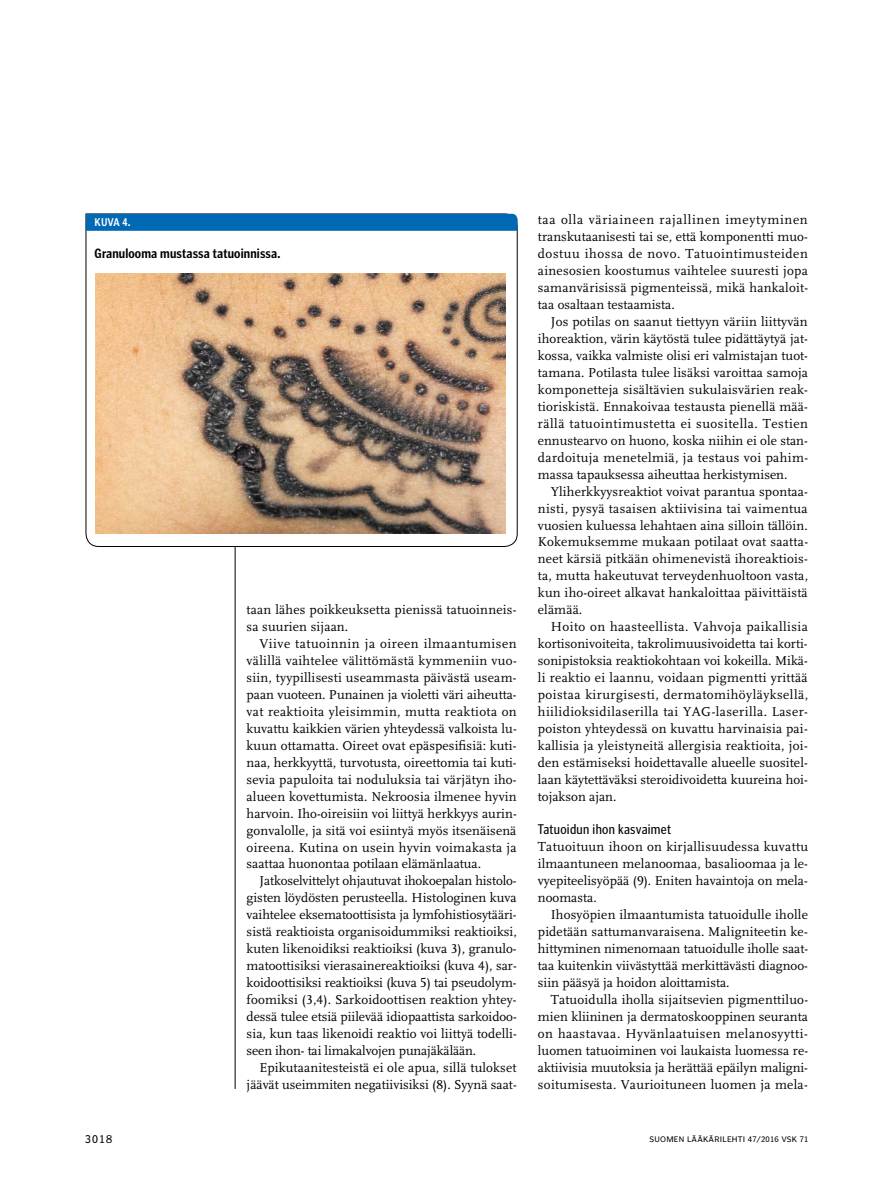
<style>
.page{position:relative;width:893px;height:1191px;background:#fff}
.page>*{position:absolute;margin:0;border:0;box-sizing:border-box;transform-origin:0 0}
.t1{font:14.25px "Poynter Gothic Text Cond";letter-spacing:.02em;color:#000}
.t2{font:13.5px/17px "Scala LF";color:#000;text-align:justify}
.t3{font:700 13.5px "Poynter Gothic Text Cond";letter-spacing:.01em;color:#000}
.t4{font:10.5px "Poynter Agate Two Comp";color:#fff}
.t5{font:10.5px "Poynter Agate Zero";color:#000}
.t6{font:7.5px "Poynter Agate Zero";letter-spacing:.03em;color:#000}
</style>
<div class="page">
<hr style="left:235px;top:214px;width:1px;height:875px;background:#000">
<svg style="left:86px;top:231px;width:432px;height:316px"></svg>
<div style="left:86px;top:214px;width:432px;height:17px;background:#0069b3"></div>
<img style="left:96px;top:273px;width:409px;height:260px">
<p class="t4" style="left:95px;top:216px;width:37px">KUVA 4.</p>
<p class="t3" style="left:95px;top:246px;width:187px">Granulooma mustassa tatuoinnissa.</p>
<p class="t2" style="left:247px;top:601px;width:271px">taan lähes poikkeuksetta pienissä tatuoinneis&shy;sa suurien sijaan.</p>
<p class="t2" style="left:247px;top:635px;width:272px;text-indent:13px">Viive tatuoinnin ja oireen ilmaantumisen välillä vaihtelee välittömästä kymmeniin vuo&shy;siin, tyypillisesti useammasta päivästä useam&shy;paan vuoteen. Punainen ja violetti väri aiheutta&shy;vat reaktioita yleisimmin, mutta reaktiota on kuvattu kaikkien värien yhteydessä valkoista lu&shy;kuun ottamatta. Oireet ovat epäspesifisiä: kuti&shy;naa, herkkyyttä, turvotusta, oireettomia tai kuti&shy;sevia papuloita tai noduluksia tai värjätyn iho&shy;alueen kovettumista. Nekroosia ilmenee hyvin harvoin. Iho-oireisiin voi liittyä herkkyys aurin&shy;gonvalolle, ja sitä voi esiintyä myös itsenäisenä oireena. Kutina on usein hyvin voimakasta ja saattaa huonontaa potilaan elämänlaatua.</p>
<p class="t2" style="left:247px;top:872px;width:272px;text-indent:13px">Jatkoselvittelyt ohjautuvat ihokoepalan histolo&shy;gisten löydösten perusteella. Histologinen kuva vaihtelee eksematoottisista ja lymfohistiosytääri&shy;sistä reaktioista organisoidummiksi reaktioiksi, kuten likenoidiksi reaktioiksi (kuva 3), granulo&shy;matoottisiksi vierasainereaktioiksi (kuva 4), sar&shy;koidoottisiksi reaktioiksi (kuva 5) tai pseudolym&shy;foomiksi (3,4). Sarkoidoottisen reaktion yhtey&shy;dessä tulee etsiä piilevää idiopaattista sarkoidoo&shy;sia, kun taas likenoidi reaktio voi liittyä todelli&shy;seen ihon- tai limakalvojen punajäkälään.</p>
<p class="t2" style="left:247px;top:1059px;width:272px;text-align:right">Epikutaanitesteistä ei ole apua, sillä tulokset jäävät useimmiten negatiivisiksi (8). Syynä saat-</p>
<p class="t2" style="left:538px;top:212px;width:272px">taa olla väriaineen rajallinen imeytyminen transkutaanisesti tai se, että komponentti muo&shy;dostuu ihossa de novo. Tatuointimusteiden ainesosien koostumus vaihtelee suuresti jopa samanvärisissä pigmenteissä, mikä hankaloit&shy;taa osaltaan testaamista.</p>
<p class="t2" style="left:538px;top:313px;width:272px;text-indent:13px">Jos potilas on saanut tiettyyn väriin liittyvän ihoreaktion, värin käytöstä tulee pidättäytyä jat&shy;kossa, vaikka valmiste olisi eri valmistajan tuot&shy;tamana. Potilasta tulee lisäksi varoittaa samoja komponetteja sisältävien sukulaisvärien reak&shy;tioriskistä. Ennakoivaa testausta pienellä mää&shy;rällä tatuointimustetta ei suositella. Testien ennustearvo on huono, koska niihin ei ole stan&shy;dardoituja menetelmiä, ja testaus voi pahim&shy;massa tapauksessa aiheuttaa herkistymisen.</p>
<p class="t2" style="left:538px;top:483px;width:272px;text-indent:13px">Yliherkkyysreaktiot voivat parantua spontaa&shy;nisti, pysyä tasaisen aktiivisina tai vaimentua vuosien kuluessa lehahtaen aina silloin tällöin.<br>Kokemuksemme mukaan potilaat ovat saatta&shy;neet kärsiä pitkään ohimenevistä ihoreaktiois&shy;ta, mutta hakeutuvat terveydenhuoltoon vasta, kun iho-oireet alkavat hankaloittaa päivittäistä elämää.</p>
<p class="t2" style="left:538px;top:618px;width:272px;text-indent:13px">Hoito on haasteellista. Vahvoja paikallisia kortisonivoiteita, takrolimuusivoidetta tai korti&shy;sonipistoksia reaktiokohtaan voi kokeilla. Mikä&shy;li reaktio ei laannu, voidaan pigmentti yrittää poistaa kirurgisesti, dermatomihöyläyksellä, hiilidioksidilaserilla tai YAG-laserilla. Laser&shy;poiston yhteydessä on kuvattu harvinaisia pai&shy;kallisia ja yleistyneitä allergisia reaktioita, joi&shy;den estämiseksi hoidettavalle alueelle suositel&shy;laan käytettäväksi steroidivoidetta kuureina hoi&shy;tojakson ajan.</p>
<p class="t1" style="left:538px;top:820px;width:135px">Tatuoidun ihon kasvaimet</p>
<p class="t2" style="left:538px;top:838px;width:272px">Tatuoituun ihoon on kirjallisuudessa kuvattu ilmaantuneen melanoomaa, basalioomaa ja le&shy;vyepiteelisyöpää (9). Eniten havaintoja on mela&shy;noomasta.</p>
<p class="t2" style="left:538px;top:906px;width:272px;text-indent:13px">Ihosyöpien ilmaantumista tatuoidulle iholle pidetään sattumanvaraisena. Maligniteetin ke&shy;hittyminen nimenomaan tatuoidulle iholle saat&shy;taa kuitenkin viivästyttää merkittävästi diagnoo&shy;siin pääsyä ja hoidon aloittamista.</p>
<p class="t2" style="left:538px;top:991px;width:272px;text-indent:13px">Tatuoidulla iholla sijaitsevien pigmenttiluo&shy;mien kliininen ja dermatoskooppinen seuranta on haastavaa. Hyvänlaatuisen melanosyytti&shy;luomen tatuoiminen voi laukaista luomessa re&shy;aktiivisia muutoksia ja herättää epäilyn maligni&shy;soitumisesta. Vaurioituneen luomen ja mela-</p>
<p class="t5" style="left:85px;top:1132px;width:29px">3018</p>
<p class="t6" style="left:650px;top:1135px;width:160px">SUOMEN LÄÄKÄRILEHTI 47/2016 VSK 71</p>
</div>
